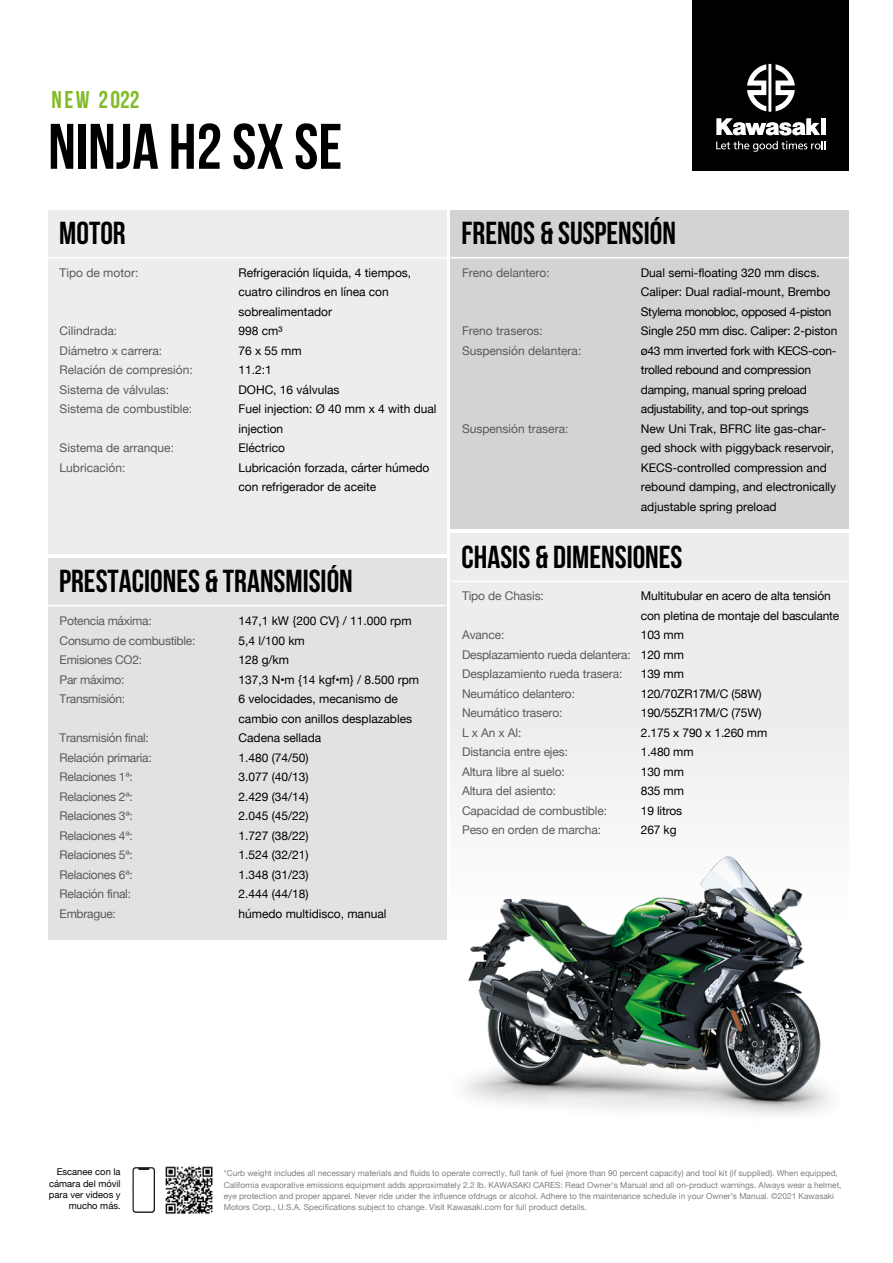
<style>
.page{position:relative;width:893px;height:1263px;background:#fff}
.page>*{position:absolute;margin:0;border:0;box-sizing:border-box;transform-origin:0 0}
.t1{font:64.2px "Bebas Neue";color:#000}
.t2{font:31.8px "Bebas Neue";color:#000}
.t3{font:24.3px "Bebas Neue";letter-spacing:.1em;color:#82bb27}
.t4{font:12px/19.5px "Helvetica Neue";color:#000}
.t5{font:12px/19.5px "Helvetica Neue";letter-spacing:-.01em;color:#5a5a5a}
.t6{font:9.45px/11.2px "Helvetica Neue";color:#000;text-align:right}
.t7{font:8.25px/11.4px "Helvetica Neue";color:#808080}
</style>
<div class="page">
<div style="left:451px;top:534px;width:398px;height:406px;background:#ededed"></div>
<div style="left:48px;top:210px;width:398px;height:344px;background:#ededed"></div>
<hr style="left:48px;top:257px;width:398px;height:2px;background:#fff">
<div style="left:48px;top:558px;width:398px;height:382px;background:#e2e2e2"></div>
<hr style="left:48px;top:605px;width:398px;height:1px;background:#fff">
<div style="left:451px;top:210px;width:398px;height:318px;background:#d3d3d3"></div>
<hr style="left:451px;top:257px;width:398px;height:1px;background:#fff">
<hr style="left:451px;top:581px;width:398px;height:1px;background:#fff">
<svg style="left:133px;top:1167px;width:22px;height:46px"></svg>
<img style="left:165px;top:1166px;width:48px;height:48px">
<div style="left:692px;top:0;width:157px;height:170px;background:#000"></div>
<svg style="left:747px;top:64px;width:48px;height:48px"></svg>
<svg style="left:716px;top:118px;width:110px;height:34px"></svg>
<div style="left:451px;top:718px;width:398px;height:224px;background:#f3f3f3"></div>
<img style="left:451px;top:856px;width:389px;height:259px">
<h3 class="t3" style="left:52px;top:86px;width:89px">NEW 2022</h3>
<h1 class="t1" style="left:48px;top:111px;width:296px">NINJA H2 SX SE</h1>
<h2 class="t2" style="left:59px;top:216px;width:68px">MOTOR</h2>
<p class="t5" style="left:60px;top:263px;width:80px">Tipo de motor:</p>
<p class="t5" style="left:60px;top:322px;width:135px">Cilindrada:<br>Diámetro x carrera:<br>Relación de compresión:<br>Sistema de válvulas:<br>Sistema de combustible:</p>
<p class="t5" style="left:60px;top:439px;width:116px">Sistema de arranque:<br>Lubricación:</p>
<p class="t4" style="left:238px;top:263px;width:200px">Refrigeración líquida, 4 tiempos, cuatro cilindros en línea con sobrealimentador<br>998 cm³<br>76 x 55 mm<br>11.2:1<br>DOHC, 16 válvulas<br>Fuel injection: Ø 40 mm x 4 with dual injection<br>Eléctrico<br>Lubricación forzada, cárter húmedo con refrigerador de aceite</p>
<h2 class="t2" style="left:59px;top:563px;width:295px">PRESTACIONES &amp; TRANSMISIÓN</h2>
<p class="t5" style="left:60px;top:612px;width:137px">Potencia máxima:<br>Consumo de combustible:<br>Emisiones CO2:<br>Par máximo:<br>Transmisión:</p>
<p class="t5" style="left:60px;top:729px;width:94px">Transmisión final:<br>Relación primaria:<br>Relaciones 1ª:<br>Relaciones 2ª:<br>Relaciones 3ª:<br>Relaciones 4ª:<br>Relaciones 5ª:<br>Relaciones 6ª:<br>Relación final:<br>Embrague:</p>
<p class="t4" style="left:238px;top:612px;width:182px">147,1 kW {200 CV} / 11.000 rpm<br>5,4 l/100 km<br>128 g/km<br>137,3 N•m {14 kgf•m} / 8.500 rpm<br>6 velocidades, mecanismo de cambio con anillos desplazables<br>Cadena sellada<br>1.480 (74/50)<br>3.077 (40/13)<br>2.429 (34/14)<br>2.045 (45/22)<br>1.727 (38/22)<br>1.524 (32/21)<br>1.348 (31/23)<br>2.444 (44/18)<br>húmedo multidisco, manual</p>
<h2 class="t2" style="left:462px;top:215px;width:216px">FRENOS &amp; SUSPENSIÓN</h2>
<p class="t5" style="left:462px;top:263px;width:89px">Freno delantero:</p>
<p class="t4" style="left:641px;top:263px;width:198px">Dual semi-floating 320 mm discs.<br>Caliper: Dual radial-mount, Brembo Stylema monobloc, opposed 4-piston Single 250 mm disc. Caliper: 2-piston ø43 mm inverted fork with KECS-con&shy;trolled rebound and compression damping, manual spring preload adjustability, and top-out springs<br>New Uni Trak, BFRC lite gas-char&shy;ged shock with piggyback reservoir, KECS-controlled compression and rebound damping, and electronically adjustable spring preload</p>
<p class="t5" style="left:462px;top:322px;width:121px">Freno traseros:<br>Suspensión delantera:</p>
<p class="t5" style="left:462px;top:419px;width:108px">Suspensión trasera:</p>
<h2 class="t2" style="left:462px;top:539px;width:222px">CHASIS &amp; DIMENSIONES</h2>
<p class="t5" style="left:462px;top:587px;width:83px">Tipo de Chasis:</p>
<p class="t5" style="left:462px;top:626px;width:170px">Avance:<br>Desplazamiento rueda delantera:<br>Desplazamiento rueda trasera:<br>Neumático delantero:<br>Neumático trasero:<br>L x An x Al:<br>Distancia entre ejes:<br>Altura libre al suelo:<br>Altura del asiento:<br>Capacidad de combustible:<br>Peso en orden de marcha:</p>
<p class="t4" style="left:641px;top:587px;width:200px">Multitubular en acero de alta tensión con pletina de montaje del basculante<br>103 mm<br>120 mm<br>139 mm<br>120/70ZR17M/C (58W)<br>190/55ZR17M/C (75W)<br>2.175 x 790 x 1.260 mm<br>1.480 mm<br>130 mm<br>835 mm<br>19 litros<br>267 kg</p>
<p class="t6" style="left:49px;top:1167px;width:73px">Escanee con la cámara del móvil para ver videos y mucho más.</p>
<p class="t7" style="left:224px;top:1168px;width:619px">*Curb weight includes all necessary materials and fluids to operate correctly, full tank of fuel (more than 90 percent capacity) and tool kit (if supplied). When equipped, California evaporative emissions equipment adds approximately 2.2 lb. KAWASAKI CARES: Read Owner's Manual and all on-product warnings. Always wear a helmet, eye protection and proper apparel. Never ride under the influence ofdrugs or alcohol. Adhere to the maintenance schedule in your Owner’s Manual. ©2021 Kawasaki Motors Corp., U.S.A. Specifications subject to change. Visit Kawasaki.com for full product details.</p>
</div>
